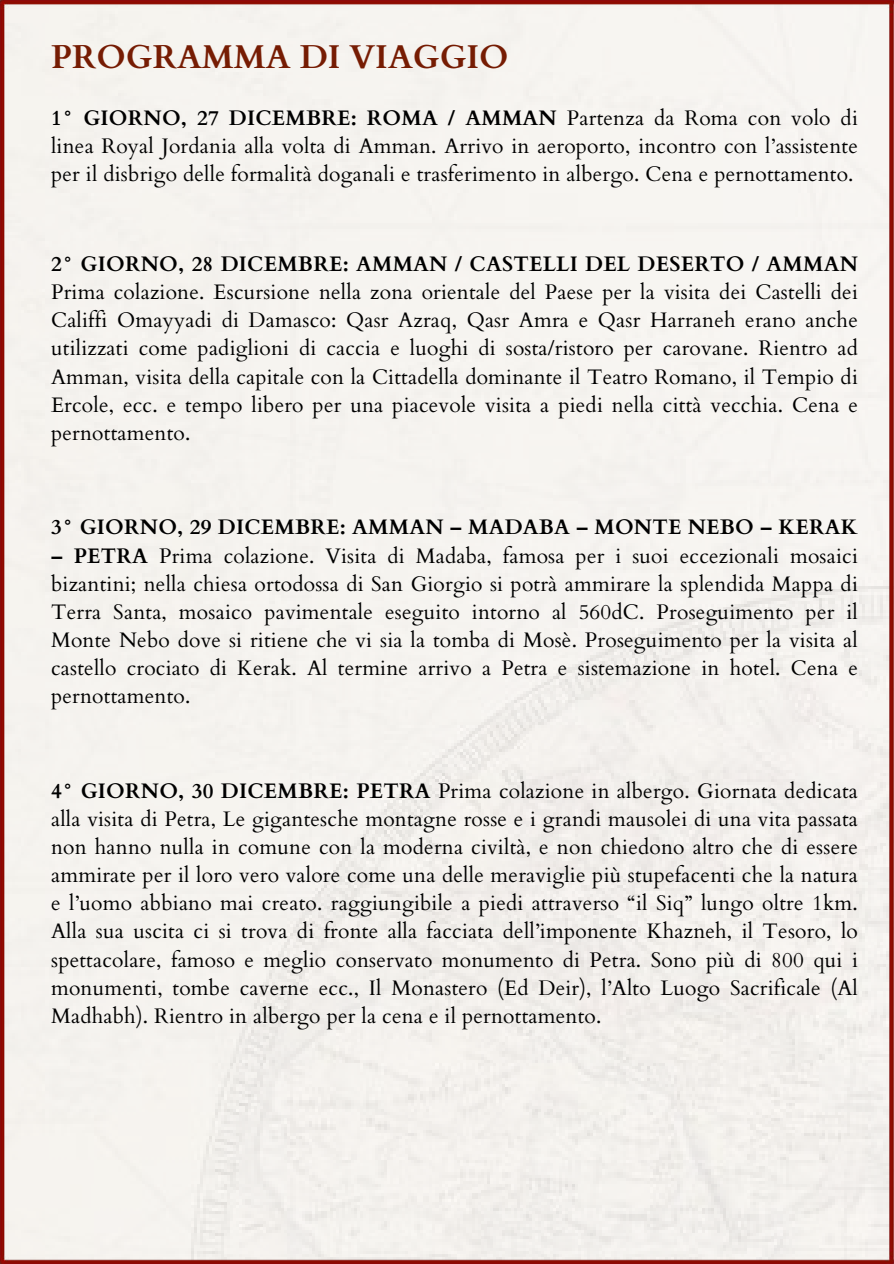
<style>
.page{position:relative;width:894px;height:1264px;background:#fff}
.page>*{position:absolute;margin:0;border:0;box-sizing:border-box;transform-origin:0 0}
.t1{font:700 33px "Cardo";color:#761c03}
.t2{font:21px/28.2px "Cardo";letter-spacing:.01em;color:#000;text-align:justify}
.t3{font:700 21px "Cardo";letter-spacing:.01em;color:#000}
.s1{font-weight:700}
</style>
<div class="page">
<div style="left:0;top:0;width:893px;height:1263px;background:#f5f3ef"></div>
<h1 class="t1" style="left:51px;top:35px;width:459px">PROGRAMMA DI VIAGGIO</h1>
<p class="t2" style="left:51px;top:104px;width:808px"><span class="s1">1° GIORNO, 27 DICEMBRE: ROMA / AMMAN</span> Partenza da Roma con volo di linea Royal Jordania alla volta di Amman. Arrivo in aeroporto, incontro con l’assistente per il disbrigo delle formalità doganali e trasferimento in albergo. Cena e pernottamento.</p>
<p class="t3" style="left:51px;top:250px;width:808px">2° GIORNO, 28 DICEMBRE: AMMAN / CASTELLI DEL DESERTO / AMMAN</p>
<p class="t2" style="left:51px;top:278px;width:808px">Prima colazione. Escursione nella zona orientale del Paese per la visita dei Castelli dei Califfi Omayyadi di Damasco: Qasr Azraq, Qasr Amra e Qasr Harraneh erano anche utilizzati come padiglioni di caccia e luoghi di sosta/ristoro per carovane. Rientro ad Amman, visita della capitale con la Cittadella dominante il Teatro Romano, il Tempio di Ercole, ecc. e tempo libero per una piacevole visita a piedi nella città vecchia. Cena e pernottamento.</p>
<p class="t3" style="left:51px;top:513px;width:808px">3° GIORNO, 29 DICEMBRE: AMMAN – MADABA – MONTE NEBO – KERAK</p>
<p class="t2" style="left:51px;top:542px;width:808px"><span class="s1">– PETRA</span> Prima colazione. Visita di Madaba, famosa per i suoi eccezionali mosaici bizantini; nella chiesa ortodossa di San Giorgio si potrà ammirare la splendida Mappa di Terra Santa, mosaico pavimentale eseguito intorno al 560dC. Proseguimento per il Monte Nebo dove si ritiene che vi sia la tomba di Mosè. Proseguimento per la visita al castello crociato di Kerak. Al termine arrivo a Petra e sistemazione in hotel. Cena e pernottamento.</p>
<p class="t2" style="left:51px;top:777px;width:808px"><span class="s1">4° GIORNO, 30 DICEMBRE: PETRA</span> Prima colazione in albergo. Giornata dedicata alla visita di Petra, Le gigantesche montagne rosse e i grandi mausolei di una vita passata non hanno nulla in comune con la moderna civiltà, e non chiedono altro che di essere ammirate per il loro vero valore come una delle meraviglie più stupefacenti che la natura e l’uomo abbiano mai creato. raggiungibile a piedi attraverso “il Siq” lungo oltre 1km.<br>Alla sua uscita ci si trova di fronte alla facciata dell’imponente Khazneh, il Tesoro, lo spettacolare, famoso e meglio conservato monumento di Petra. Sono più di 800 qui i monumenti, tombe caverne ecc., Il Monastero (Ed Deir), l’Alto Luogo Sacrificale (Al Madhabh). Rientro in albergo per la cena e il pernottamento.</p>
</div>
